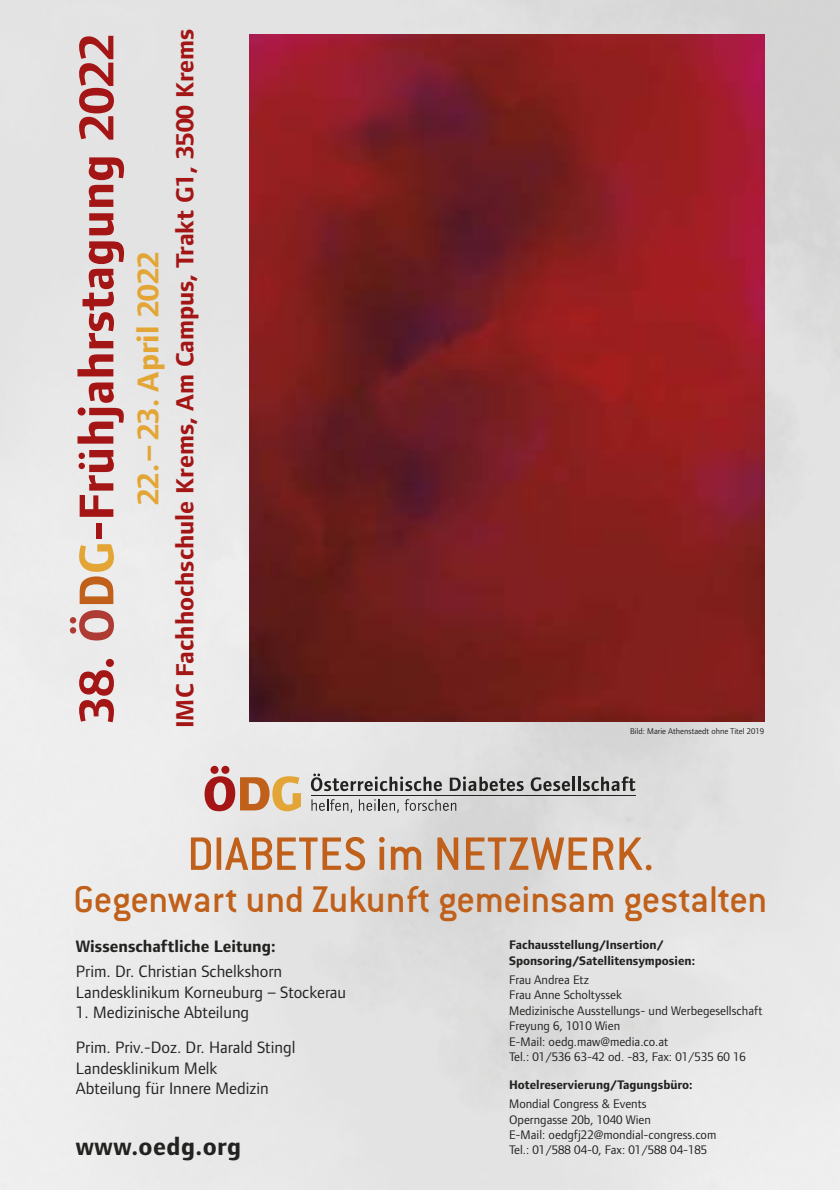
<style>
.page{position:relative;width:840px;height:1190px;background:#fff}
.page>*{position:absolute;margin:0;border:0;box-sizing:border-box;transform-origin:0 0}
.t1{font:500 51.4px "Conduit ITC Pro";color:#c0601a}
.t2{font:700 50.6px "Foundry Form Sans";color:#a41515}
.t3{font:500 40.6px "Conduit ITC Pro";letter-spacing:-.01em;color:#c0601a}
.t4{font:700 31.2px "Foundry Form Sans";color:#e3a636}
.t5{font:700 25.8px "Foundry Form Sans";color:#a41515}
.t6{font:700 25.8px "Foundry Form Sans";letter-spacing:.015em;color:#222221}
.t7{font:17.2px/20.6px "Foundry Form Sans";color:#222221}
.t8{font:700 17.2px "Foundry Form Sans";color:#222221}
.t9{font:12.8px/15.4px "Foundry Form Sans";color:#222221}
.t10{font:700 12.8px/15.4px "Foundry Form Sans";color:#222221}
.t11{font:8.6px "Foundry Form Sans";color:#222221}
.s1{color:#ae3c34}
.s2{color:#c0601a}
.s3{color:#e3a636}
</style>
<div class="page">
<img style="left:0;top:0;width:840px;height:1190px">
<img style="left:249px;top:34px;width:515px;height:687px">
<hr style="left:311px;top:795px;width:324px;height:1px;background:#222221">
<svg style="left:205px;top:766px;width:96px;height:45px"></svg>
<svg style="left:311px;top:799px;width:41px;height:13px"></svg>
<svg style="left:359px;top:799px;width:40px;height:13px"></svg>
<svg style="left:405px;top:799px;width:51px;height:12px"></svg>
<svg style="left:311px;top:774px;width:131px;height:17px"></svg>
<svg style="left:450px;top:776px;width:74px;height:15px"></svg>
<svg style="left:531px;top:777px;width:39px;height:14px"></svg>
<hr style="left:572px;top:777px;width:3px;height:14px;background:#222221">
<svg style="left:578px;top:777px;width:57px;height:14px"></svg>
<h2 class="t2" style="left:78px;top:723px;width:691px;rotate:-90deg">38. <span class="s1">Ö</span><span class="s2">D</span><span class="s3">G</span>-Frühjahrstagung 2022</h2>
<h3 class="t4" style="left:137px;top:505px;width:255px;rotate:-90deg">22.– 23. April 2022</h3>
<h3 class="t5" style="left:175px;top:728px;width:701px;rotate:-90deg">IMC Fachhochschule Krems, Am Campus, Trakt G1, 3500 Krems</h3>
<p class="t11" style="left:630px;top:728px;width:135px">Bild: Marie Athenstaedt ohne Titel 2019</p>
<h1 class="t1" style="left:187px;top:832px;width:468px">DIABETES im NETZWERK.</h1>
<h3 class="t3" style="left:73px;top:882px;width:696px">Gegenwart und Zukunft gemeinsam gestalten</h3>
<h3 class="t8" style="left:76px;top:940px;width:201px">Wissenschaftliche Leitung:</h3>
<h3 class="t7" style="left:76px;top:963px;width:272px">Prim. Dr. Christian Schelkshorn<br>Landesklinikum Korneuburg – Stockerau</h3>
<h3 class="t7" style="left:76px;top:997px;width:221px;line-height:34.8px">1. Medizinische Abteilung<br>Prim. Priv.-Doz. Dr. Harald Stingl</h3>
<h3 class="t7" style="left:76px;top:1059px;width:194px">Landesklinikum Melk<br>Abteilung für Innere Medizin</h3>
<h3 class="t6" style="left:76px;top:1136px;width:167px">www.oedg.org</h3>
<p class="t10" style="left:509px;top:939px;width:188px">Fachausstellung/Insertion/<br>Sponsoring/Satellitensymposien:</p>
<p class="t9" style="left:509px;top:973px;width:255px">Frau Andrea Etz<br>Frau Anne Scholtyssek<br>Medizinische Ausstellungs- und Werbegesellschaft<br>Freyung 6, 1010 Wien<br>E-Mail: oedg.maw@media.co.at<br>Tel.: 01/536 63-42 od. -83, Fax: 01/535 60 16</p>
<p class="t10" style="left:509px;top:1078px;width:185px">Hotelreservierung/Tagungsbüro:</p>
<p class="t9" style="left:509px;top:1097px;width:209px">Mondial Congress &amp; Events<br>Operngasse 20b, 1040 Wien<br>E-Mail: oedgfj22@mondial-congress.com Tel.: 01/588 04-0, Fax: 01/588 04-185</p>
</div>
